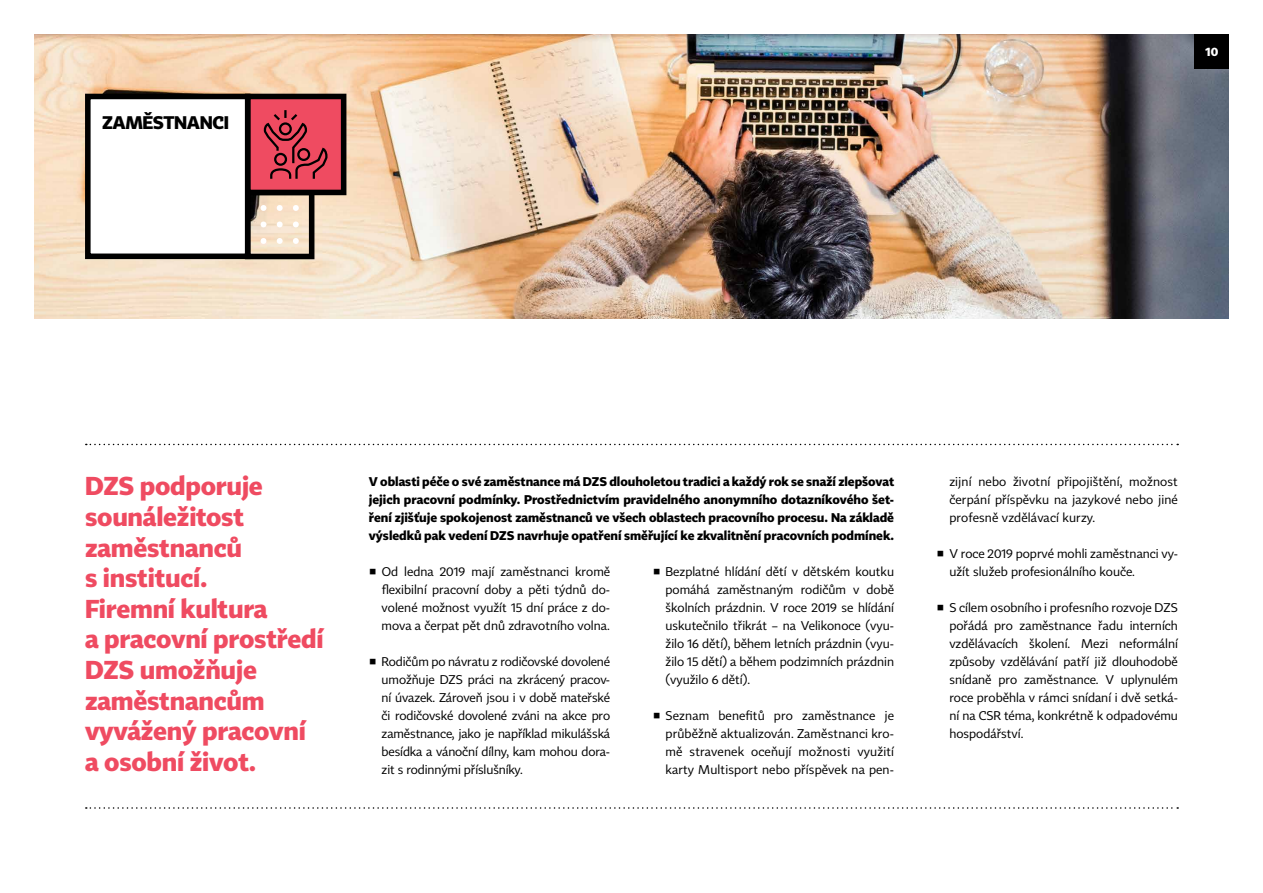
<style>
.page{position:relative;width:1263px;height:893px;background:#fff}
.page>*{position:absolute;margin:0;border:0;box-sizing:border-box;transform-origin:0 0}
.t1{font:700 25.5px/30.6px "Tabac Sans";letter-spacing:-.01em;color:#ef4b61}
.t2{font:700 18px "Tabac Sans";letter-spacing:-.02em;color:#000}
.t3{font:12.45px/18px "Tabac Sans";color:#000;text-align:justify}
.t4{font:700 12.45px/18px "Tabac Sans";letter-spacing:-.005em;color:#000;text-align:justify}
.t5{font:700 12px "Tabac Sans";color:#fff}
</style>
<div class="page">
<img style="left:34px;top:34px;width:1195px;height:285px">
<div style="left:245px;top:190px;width:69px;height:69px;border:6px solid #000"></div>
<div style="left:1195px;top:34px;width:34px;height:34px;background:#000"></div>
<div style="left:245px;top:94px;width:101px;height:101px;background:#ef4b61;border:6px solid #000"></div>
<div style="left:85px;top:94px;width:165px;height:165px;background:#fff;border:6px solid #000"></div>
<svg style="left:260px;top:238px;width:7px;height:6px"></svg>
<svg style="left:276px;top:238px;width:7px;height:6px"></svg>
<svg style="left:293px;top:238px;width:6px;height:6px"></svg>
<svg style="left:260px;top:221px;width:7px;height:7px"></svg>
<svg style="left:276px;top:221px;width:7px;height:7px"></svg>
<svg style="left:293px;top:221px;width:6px;height:7px"></svg>
<svg style="left:260px;top:205px;width:7px;height:6px"></svg>
<svg style="left:276px;top:205px;width:7px;height:6px"></svg>
<svg style="left:293px;top:205px;width:6px;height:6px"></svg>
<svg style="left:86px;top:807px;width:1092px;height:2px"></svg>
<svg style="left:86px;top:444px;width:1092px;height:1px"></svg>
<svg style="left:263px;top:110px;width:65px;height:69px"></svg>
<div style="left:274px;top:153px;width:13px;height:13px;border:2px solid #000;border-radius:50%"></div>
<div style="left:279px;top:122px;width:13px;height:13px;border:2px solid #000;border-radius:50%"></div>
<div style="left:297px;top:148px;width:13px;height:13px;border:2px solid #000;border-radius:50%"></div>
<h2 class="t2" style="left:102px;top:112px;width:108px">ZAMĚSTNANCI</h2>
<p class="t5" style="left:1205px;top:44px;width:14px">10</p>
<h1 class="t1" style="left:85px;top:471px;width:240px">DZS podporuje sounáležitost zaměstnanců<br>s institucí.<br>Firemní kultura<br>a pracovní prostředí<br>DZS umožňuje zaměstnancům vyvážený pracovní a osobní život.</h1>
<p class="t4" style="left:369px;top:473px;width:527px">V oblasti péče o své zaměstnance má DZS dlouholetou tradici a každý rok se snaží zlepšovat jejich pracovní podmínky. Prostřednictvím pravidelného anonymního dotazníkového šet&shy;ření zjišťuje spokojenost zaměstnanců ve všech oblastech pracovního procesu. Na základě výsledků pak vedení DZS navrhuje opatření směřující ke zkvalitnění pracovních podmínek.</p>
<p class="t3" style="left:382px;top:563px;width:230px;text-indent:-13px">◾ Od ledna 2019 mají zaměstnanci kromě flexibilní pracovní doby a pěti týdnů do&shy;volené možnost využít 15 dní práce z do&shy;mova a čerpat pět dnů zdravotního volna.</p>
<p class="t3" style="left:382px;top:653px;width:230px;text-indent:-13px">◾ Rodičům po návratu z rodičovské dovolené umožňuje DZS práci na zkrácený pracov&shy;ní úvazek. Zároveň jsou i v době mateřské či rodičovské dovolené zváni na akce pro zaměstnance, jako je například mikulášská besídka a vánoční dílny, kam mohou dora&shy;zit s rodinnými příslušníky.</p>
<p class="t3" style="left:665px;top:563px;width:230px;text-indent:-13px">◾ Bezplatné hlídání dětí v dětském koutku pomáhá zaměstnaným rodičům v době školních prázdnin. V roce 2019 se hlídání uskutečnilo třikrát – na Velikonoce (vyu&shy;žilo 16 dětí), během letních prázdnin (vyu&shy;žilo 15 dětí) a během podzimních prázdnin (využilo 6 dětí).</p>
<p class="t3" style="left:665px;top:707px;width:230px;text-indent:-13px">◾ Seznam benefitů pro zaměstnance je průběžně aktualizován. Zaměstnanci kro&shy;mě stravenek oceňují možnosti využití karty Multisport nebo příspěvek na pen-</p>
<p class="t3" style="left:949px;top:473px;width:230px">zijní nebo životní připojištění, možnost čerpání příspěvku na jazykové nebo jiné profesně vzdělávací kurzy.</p>
<p class="t3" style="left:949px;top:545px;width:230px;text-indent:-13px">◾ V roce 2019 poprvé mohli zaměstnanci vy&shy;užít služeb profesionálního kouče.</p>
<p class="t3" style="left:949px;top:599px;width:230px;text-indent:-13px">◾ S cílem osobního i profesního rozvoje DZS pořádá pro zaměstnance řadu interních vzdělávacích školení. Mezi neformální způsoby vzdělávání patří již dlouhodobě snídaně pro zaměstnance. V uplynulém roce proběhla v rámci snídaní i dvě setká&shy;ní na CSR téma, konkrétně k odpadovému hospodářství.</p>
</div>
